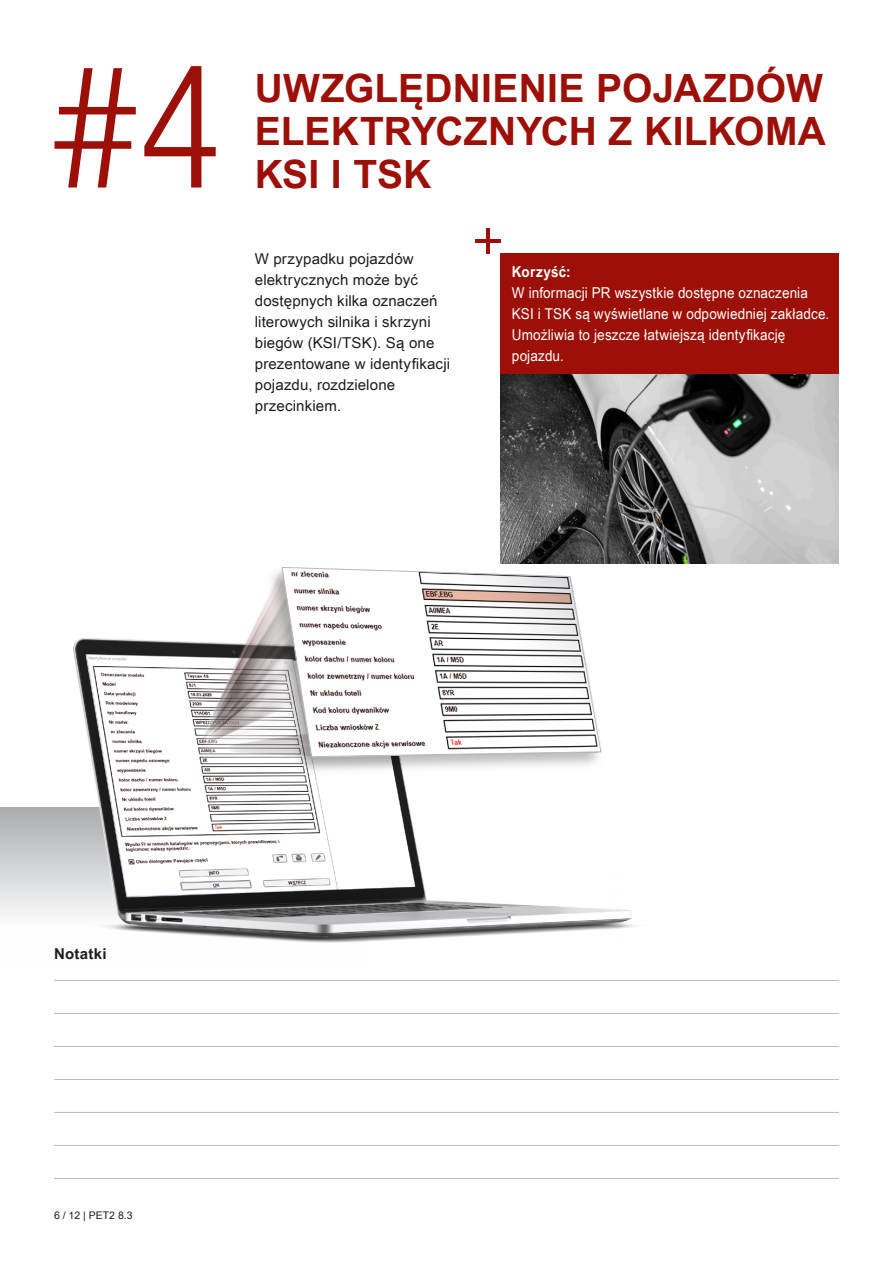
<style>
.page{position:relative;width:893px;height:1263px;background:#fff}
.page>*{position:absolute;margin:0;border:0;box-sizing:border-box;transform-origin:0 0}
.t1{font:300 condensed 171.45px "Helvetica Neue";color:#9c1007}
.t2{font:700 39px/43px "Arial Unicode MS";letter-spacing:.005em;color:#9c1007;text-align:justify}
.t3{font:15px/21px "Arial Unicode MS";letter-spacing:.01em;color:#1d1d1b}
.t4{font:15px/21px "Arial Unicode MS";letter-spacing:.01em;color:#fff;scale:.9 1}
.t5{font:700 15px "Arial Unicode MS";letter-spacing:.015em;color:#fff;scale:.9 1}
.t6{font:700 15px "Arial Unicode MS";letter-spacing:.02em;color:#1d1d1b}
.t7{font:10.5px "Arial Unicode MS";color:#1d1d1b}
</style>
<div class="page">
<div style="left:0;top:807px;width:415px;height:160px;background:linear-gradient(to bottom,#aeb1b3,#fff)"></div>
<img style="left:500px;top:374px;width:339px;height:190px">
<div style="left:500px;top:253px;width:339px;height:121px;background:#9c1007"></div>
<hr style="left:475px;top:239px;width:25px;height:3px;background:#9c1007">
<hr style="left:54px;top:980px;width:785px;height:1px;background:#b8bcbf">
<hr style="left:54px;top:1013px;width:785px;height:1px;background:#b8bcbf">
<hr style="left:54px;top:1046px;width:785px;height:1px;background:#b8bcbf">
<hr style="left:54px;top:1079px;width:785px;height:1px;background:#b8bcbf">
<hr style="left:54px;top:1112px;width:785px;height:1px;background:#b8bcbf">
<hr style="left:54px;top:1145px;width:785px;height:1px;background:#b8bcbf">
<hr style="left:54px;top:1178px;width:785px;height:1px;background:#b8bcbf">
<hr style="left:486px;top:228px;width:4px;height:25px;background:#9c1007">
<img style="left:45px;top:539px;width:651px;height:428px">
<svg style="left:281px;top:566px;width:321px;height:191px"></svg>
<h1 class="t1" style="left:54px;top:29px;width:169px">#4</h1>
<h2 class="t2" style="left:255px;top:68px;width:573px">UWZGLĘDNIENIE POJAZDÓW ELEKTRYCZNYCH Z KILKOMA KSI I TSK</h2>
<p class="t3" style="left:255px;top:248px;width:197px">W przypadku pojazdów elektrycznych może być dostępnych kilka oznaczeń literowych silnika i skrzyni biegów (KSI/TSK). Są one prezentowane w identyfikacji pojazdu, rozdzielone przecinkiem.</p>
<p class="t5" style="left:512px;top:261px;width:67px">Korzyść:</p>
<p class="t4" style="left:512px;top:282px;width:354px">W informacji PR wszystkie dostępne oznaczenia KSI i TSK są wyświetlane w odpowiedniej zakładce.<br>Umożliwia to jeszcze łatwiejszą identyfikację pojazdu.</p>
<p class="t6" style="left:54px;top:943px;width:54px">Notatki</p>
<p class="t7" style="left:54px;top:1208px;width:80px">6 / 12 | PET2 8.3</p>
</div>
